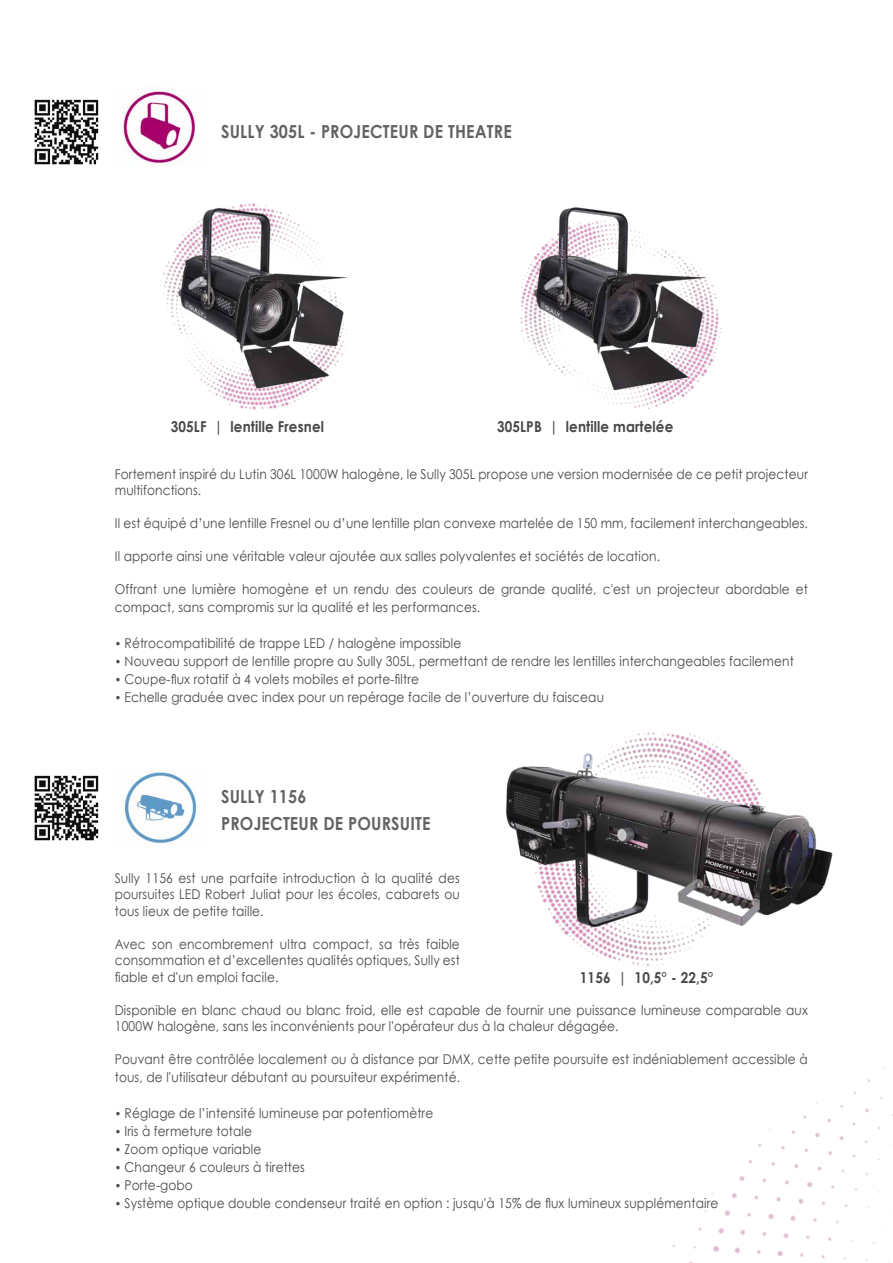
<style>
.page{position:relative;width:893px;height:1263px;background:#fff}
.page>*{position:absolute;margin:0;border:0;box-sizing:border-box;transform-origin:0 0}
.t1{font:700 18px/27px "Century Gothic";letter-spacing:.01em;color:#636363;scale:.9 1}
.t2{font:700 15px "Century Gothic";letter-spacing:.01em;color:#484848;scale:.9 1}
.t3{font:13.5px/16.5px "Century Gothic";letter-spacing:.01em;color:#484848;scale:.9 1}
.s1{font-size:12px}
</style>
<div class="page">
<img style="left:672px;top:1068px;width:221px;height:195px">
<img style="left:584px;top:948px;width:101px;height:18px">
<img style="left:123px;top:87px;width:75px;height:77px">
<img style="left:124px;top:772px;width:73px;height:72px">
<img style="left:34px;top:775px;width:65px;height:66px">
<img style="left:34px;top:99px;width:65px;height:66px">
<img style="left:520px;top:207px;width:202px;height:202px">
<img style="left:160px;top:203px;width:188px;height:207px">
<img style="left:506px;top:735px;width:327px;height:213px">
<h1 class="t1" style="left:221px;top:118px;width:325px">SULLY 305L - PROJECTEUR DE THEATRE</h1>
<p class="t2" style="left:171px;top:417px;width:172px">305LF | lentille Fresnel</p>
<p class="t2" style="left:497px;top:417px;width:197px">305LPB | lentille martelée</p>
<p class="t3" style="left:115px;top:466px;width:772px">Fortement inspiré du Lutin 306L 1000W halogène, le Sully 305L propose une version modernisée de ce petit projecteur multifonctions.</p>
<p class="t3" style="left:115px;top:515px;width:772px">Il est équipé d’une lentille Fresnel ou d’une lentille plan convexe martelée de 150 mm, facilement interchangeables.</p>
<p class="t3" style="left:115px;top:548px;width:607px">Il apporte ainsi une véritable valeur ajoutée aux salles polyvalentes et sociétés de location.</p>
<p class="t3" style="left:115px;top:580px;width:772px;line-height:18px">Offrant une lumière homogène et un rendu des couleurs de grande qualité, c'est un projecteur abordable et compact, sans compromis sur la qualité et les performances.</p>
<p class="t3" style="left:115px;top:635px;width:387px"><span class="s1">•</span> Rétrocompatibilité de trappe LED / halogène impossible</p>
<p class="t3" style="left:115px;top:653px;width:756px"><span class="s1">•</span> Nouveau support de lentille propre au Sully 305L, permettant de rendre les lentilles interchangeables facilement</p>
<p class="t3" style="left:115px;top:671px;width:340px"><span class="s1">•</span> Coupe-flux rotatif à 4 volets mobiles et porte-filtre</p>
<p class="t3" style="left:115px;top:689px;width:545px"><span class="s1">•</span> Echelle graduée avec index pour un repérage facile de l’ouverture du faisceau</p>
<h1 class="t1" style="left:221px;top:782px;width:234px">SULLY 1156<br>PROJECTEUR DE POURSUITE</h1>
<p class="t3" style="left:115px;top:870px;width:385px;text-align:justify">Sully 1156 est une parfaite introduction à la qualité des poursuites LED Robert Juliat pour les écoles, cabarets ou tous lieux de petite taille.</p>
<p class="t3" style="left:115px;top:936px;width:385px;text-align:justify">Avec son encombrement ultra compact, sa très faible consommation et d’excellentes qualités optiques, Sully est fiable et d'un emploi facile.</p>
<p class="t3" style="left:115px;top:1001px;width:772px">Disponible en blanc chaud ou blanc froid, elle est capable de fournir une puissance lumineuse comparable aux<br>1000W halogène, sans les inconvénients pour l'opérateur dus à la chaleur dégagée.</p>
<p class="t3" style="left:115px;top:1050px;width:771px;line-height:18px">Pouvant être contrôlée localement ou à distance par DMX, cette petite poursuite est indéniablement accessible à tous, de l'utilisateur débutant au poursuiteur expérimenté.</p>
<p class="t3" style="left:115px;top:1105px;width:355px"><span class="s1">•</span> Réglage de l’intensité lumineuse par potentiomètre</p>
<p class="t3" style="left:115px;top:1123px;width:154px"><span class="s1">•</span> Iris à fermeture totale</p>
<p class="t3" style="left:115px;top:1141px;width:164px"><span class="s1">•</span> Zoom optique variable</p>
<p class="t3" style="left:115px;top:1159px;width:213px"><span class="s1">•</span> Changeur 6 couleurs à tirettes</p>
<p class="t3" style="left:115px;top:1177px;width:88px"><span class="s1">•</span> Porte-gobo</p>
<p class="t3" style="left:115px;top:1195px;width:672px"><span class="s1">•</span> Système optique double condenseur traité en option : jusqu'à 15% de flux lumineux supplémentaire</p>
<p class="t2" style="left:580px;top:968px;width:150px">1156 | 10,5° - 22,5°</p>
</div>
